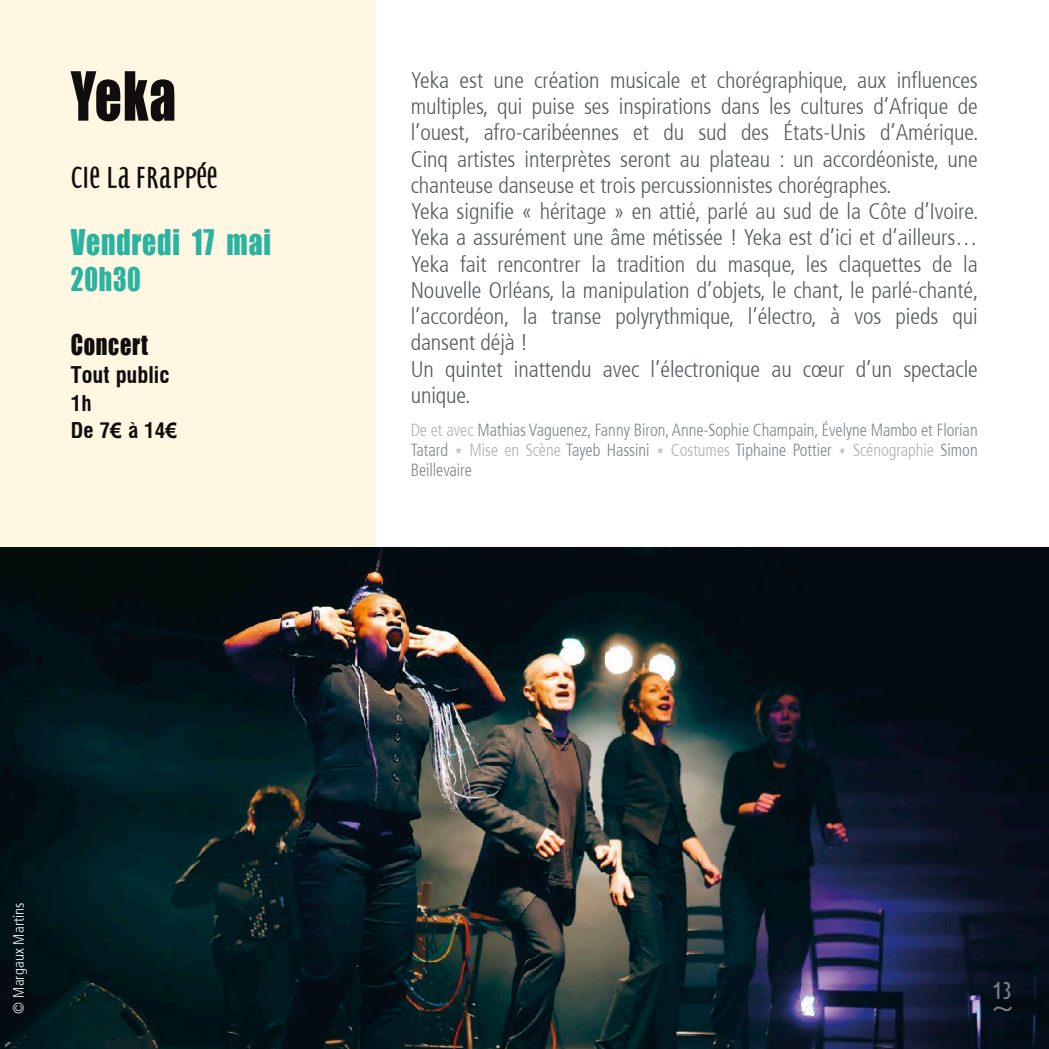
<style>
.page{position:relative;width:1049px;height:1049px;background:#fff}
.page>*{position:absolute;margin:0;border:0;box-sizing:border-box;transform-origin:0 0}
.t1{font:62.5px "Impact";color:#0f0d0d;scale:.85 1}
.t2{font:40px "Birch Std";color:#7c8285}
.t3{font:32.5px "Impact";letter-spacing:.03em;color:#2bb3a1;scale:.85 1}
.t4{font:300 32px "Bradbury Sans";color:#0f0d0d;scale:1.06 1}
.t5{font:30px "Impact";letter-spacing:.03em;color:#2bb3a1;scale:.85 1}
.t6{font:26.25px "Impact";letter-spacing:.03em;color:#0f0d0d;scale:.85 1}
.t7{font:300 25.5px "Bradbury Sans";color:#7c8285;scale:1.06 1}
.t8{font:300 condensed 22.5px/26.2px "Frutiger 47";letter-spacing:-.005em;color:#54595b}
.t9{font:700 condensed 22.5px "Milford";color:#0f0d0d}
.t10{font:700 condensed 21.25px/27.5px "Milford";color:#0f0d0d}
.t11{font:300 condensed 17.5px/20px "Frutiger 47";color:#7c8285;text-align:justify;scale:.95 1}
.t12{font:300 condensed 15px "Frutiger 47";letter-spacing:.01em;color:#fff}
.s1{font-family:"Arial";font-stretch:normal}
.s2{color:#acafb2}
</style>
<div class="page">
<div style="left:0;top:0;width:376px;height:833px;background:#fff7e2"></div>
<img style="left:0;top:548px;width:1049px;height:501px">
<h1 class="t1" style="left:71px;top:48px;width:125px">Yeka</h1>
<h3 class="t4" style="left:71px;top:156px;width:140px">CIE LA FRAPPÉE</h3>
<h3 class="t3" style="left:71px;top:217px;width:237px">Vendredi 17 mai</h3>
<h3 class="t5" style="left:71px;top:256px;width:84px">20h30</h3>
<p class="t6" style="left:71px;top:324px;width:92px">Concert</p>
<p class="t9" style="left:71px;top:361px;width:100px">Tout public</p>
<p class="t10" style="left:71px;top:389px;width:108px">1h<br>De 7<span class="s1">€</span> à 14<span class="s1">€</span></p>
<p class="t8" style="left:411px;top:67px;width:569px">Yeka est une création musicale et chorégraphique, aux influences multiples, qui puise ses inspirations dans les cultures d’Afrique de l’ouest, afro-caribéennes et du sud des États-Unis d’Amérique.<br>Cinq artistes interprètes seront au plateau : un accordéoniste, une chanteuse danseuse et trois percussionnistes chorégraphes.<br>Yeka signifie « héritage » en attié, parlé au sud de la Côte d’Ivoire.<br>Yeka a assurément une âme métissée ! Yeka est d’ici et d’ailleurs… Yeka fait rencontrer la tradition du masque, les claquettes de la Nouvelle Orléans, la manipulation d’objets, le chant, le parlé-chanté, l’accordéon, la transe polyrythmique, l’électro, à vos pieds qui dansent déjà !<br>Un quintet inattendu avec l’électronique au cœur d’un spectacle unique.</p>
<p class="t11" style="left:411px;top:420px;width:598px"><span class="s2">De et avec</span> Mathias Vaguenez, Fanny Biron, Anne-Sophie Champain, Évelyne Mambo et Florian Tatard <span class="s2">* Mise en Scène</span> Tayeb Hassini <span class="s2">* Costumes</span> Tiphaine Pottier <span class="s2">* Scénographie</span> Simon Beillevaire</p>
<p class="t12" style="left:10px;top:1013px;width:113px;rotate:-90deg">© Margaux Martins</p>
<p class="t7" style="left:993px;top:974px;width:20px">13</p>
<h2 class="t2" style="left:991px;top:982px;width:26px">~</h2>
</div>
